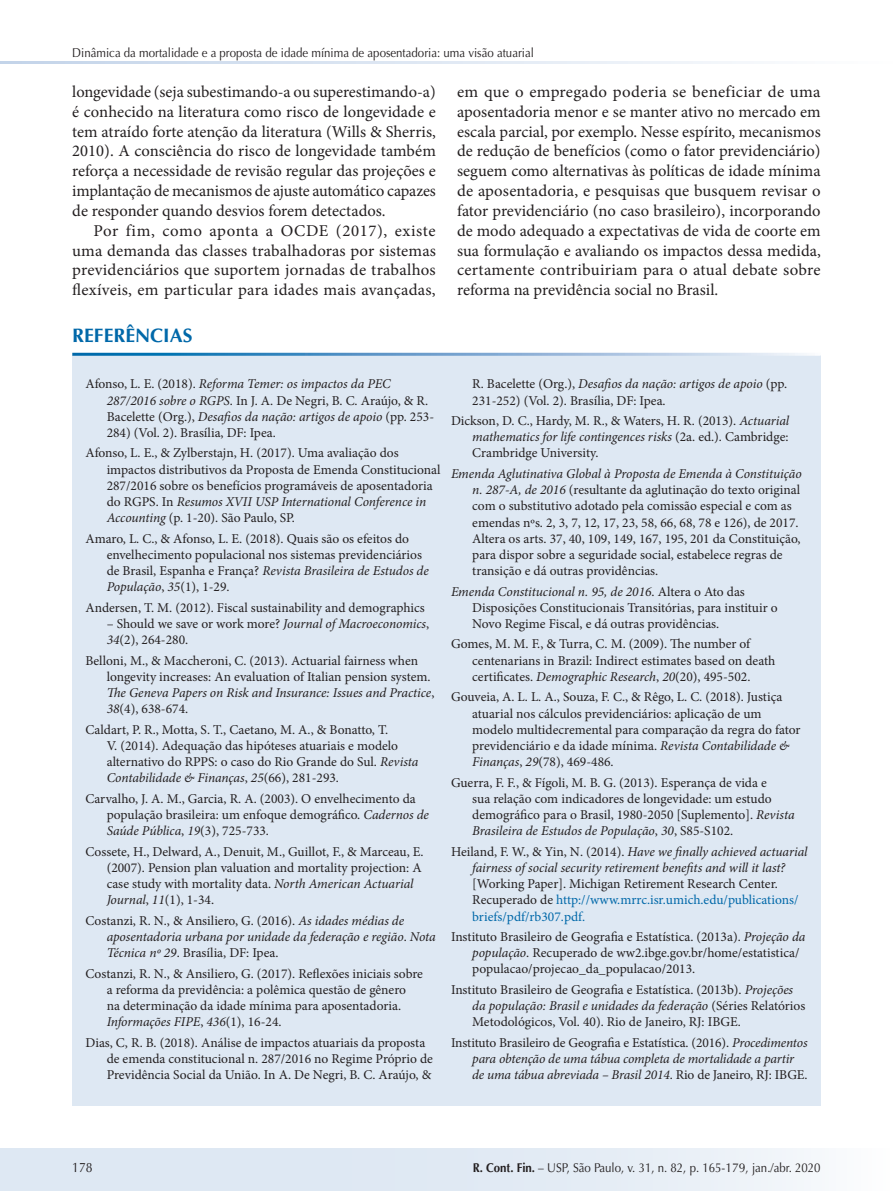
<style>
.page{position:relative;width:893px;height:1191px;background:#fff}
.page>*{position:absolute;margin:0;border:0;box-sizing:border-box;transform-origin:0 0}
.SUBTITULOS{font:700 19.5px "Optima LT Std";color:#0068a9}
.MIOLO{font:16.5px/19.8px "Minion Pro";letter-spacing:.005em;color:#231f20;text-align:justify}
.REFERENCES{font:13.5px/16.2px "Minion Pro";color:#231f20}
.REFERENCES-2{font:italic 13.5px/16.2px "Minion Pro";letter-spacing:-.01em;color:#231f20}
.t1{font:13.5px "Optima LT Std";color:#231f20;scale:.9 1}
.t2{font:12.75px "Optima LT Std";color:#231f20;scale:.9 1}
.s1{font-style:italic}
.s2{font-style:normal}
.s3{color:#0068a9}
.s4{font-weight:700}
.s5{font-style:inherit}
</style>
<div class="page">
<div style="left:0;top:1148px;width:893px;height:43px;background:linear-gradient(to right,#d7e3f1,#f2f5fa)"></div>
<hr style="left:0;top:61px;width:893px;height:3px;background:#c2d3e9">
<div style="left:72px;top:355px;width:749px;height:751px;background:#dee8f3"></div>
<hr style="left:72px;top:353px;width:749px;height:3px;background:#fff">
<p class="t2" style="left:72px;top:45px;width:515px">Dinâmica da mortalidade e a proposta de idade mínima de aposentadoria: uma visão atuarial</p>
<p class="MIOLO" style="left:72px;top:82px;width:365px">longevidade (seja subestimando-a ou superestimando-a) é conhecido na literatura como risco de longevidade e tem atraído forte atenção da literatura (Wills &amp; Sherris, 2010). A consciência do risco de longevidade também reforça a necessidade de revisão regular das projeções e implantação de mecanismos de ajuste automático capazes de responder quando desvios forem detectados.</p>
<p class="MIOLO" style="left:72px;top:221px;width:365px;text-indent:21px">Por fim, como aponta a OCDE (2017), existe uma demanda das classes trabalhadoras por sistemas previdenciários que suportem jornadas de trabalhos flexíveis, em particular para idades mais avançadas,</p>
<p class="SUBTITULOS" style="left:72px;top:324px;width:122px">REFERÊNCIAS</p>
<p class="REFERENCES" style="left:107px;top:376px;width:329px;text-indent:-21px">Afonso, L. E. (2018). <span class="s1">Reforma Temer: os impactos da PEC 287/2016 sobre o RGPS</span>. In J. A. De Negri, B. C. Araújo, &amp; R.<br>Bacelette (Org.), <span class="s1">Desafios da nação: artigos de apoio</span> (pp. 253- 284) (Vol. 2). Brasília, DF: Ipea.</p>
<p class="REFERENCES" style="left:107px;top:445px;width:335px;text-indent:-21px">Afonso, L. E., &amp; Zylberstajn, H. (2017). Uma avaliação dos impactos distributivos da Proposta de Emenda Constitucional 287/2016 sobre os benefícios programáveis de aposentadoria do RGPS. In <span class="s1">Resumos XVII USP International Conference in Accounting</span> (p. 1-20). São Paulo, SP.</p>
<p class="REFERENCES" style="left:107px;top:530px;width:324px;text-indent:-21px">Amaro, L. C., &amp; Afonso, L. E. (2018). Quais são os efeitos do envelhecimento populacional nos sistemas previdenciários de Brasil, Espanha e França? <span class="s1">Revista Brasileira de Estudos de População</span>, <span class="s1">35</span>(1), 1-29.</p>
<p class="REFERENCES" style="left:85px;top:599px;width:341px">Andersen, T. M. (2012). Fiscal sustainability and demographics</p>
<p class="REFERENCES" style="left:107px;top:615px;width:324px">– Should we save or work more? <span class="s1">Journal of Macroeconomics</span>,<br><span class="s1">34</span>(2), 264-280.</p>
<p class="REFERENCES" style="left:107px;top:652px;width:329px;text-indent:-21px">Belloni, M., &amp; Maccheroni, C. (2013). Actuarial fairness when longevity increases: An evaluation of Italian pension system.<br><span class="s1">The Geneva Papers on Risk and Insurance: Issues and Practice</span>, <span class="s1">38</span>(4), 638-674.</p>
<p class="REFERENCES" style="left:107px;top:721px;width:313px;text-indent:-21px">Caldart, P. R., Motta, S. T., Caetano, M. A., &amp; Bonatto, T.<br>V. (2014). Adequação das hipóteses atuariais e modelo alternativo do RPPS: o caso do Rio Grande do Sul. <span class="s1">Revista Contabilidade &amp; Finanças</span>, <span class="s1">25</span>(66), 281-293.</p>
<p class="REFERENCES" style="left:107px;top:790px;width:324px;text-indent:-21px">Carvalho, J. A. M., Garcia, R. A. (2003). O envelhecimento da população brasileira: um enfoque demográfico. <span class="s1">Cadernos de<br>Saúde Pública</span>, <span class="s1">19</span>(3), 725-733.</p>
<p class="REFERENCES" style="left:107px;top:843px;width:318px;text-indent:-21px">Cossete, H., Delward, A., Denuit, M., Guillot, F., &amp; Marceau, E. (2007). Pension plan valuation and mortality projection: A case study with mortality data. <span class="s1">North American Actuarial Journal</span>, <span class="s1">11</span>(1), 1-34.</p>
<p class="REFERENCES-2" style="left:107px;top:912px;width:331px;text-indent:-21px"><span class="s2">Costanzi, R. N., &amp; Ansiliero, G. (2016).</span> As idades médias de aposentadoria urbana por unidade da federação e região<span class="s2">.</span> Nota<br>Técnica nº 29<span class="s2">. Brasília, DF: Ipea.</span></p>
<p class="REFERENCES" style="left:107px;top:965px;width:318px;text-indent:-21px">Costanzi, R. N., &amp; Ansiliero, G. (2017). Reflexões iniciais sobre a reforma da previdência: a polêmica questão de gênero<br>na determinação da idade mínima para aposentadoria.<br><span class="s1">Informações FIPE</span>, <span class="s1">436</span>(1), 16-24.</p>
<p class="REFERENCES" style="left:107px;top:1034px;width:328px;text-indent:-21px">Dias, C, R. B. (2018). Análise de impactos atuariais da proposta de emenda constitucional n. 287/2016 no Regime Próprio de<br>Previdência Social da União. In A. De Negri, B. C. Araújo, &amp;</p>
<p class="MIOLO" style="left:457px;top:82px;width:365px">em que o empregado poderia se beneficiar de uma aposentadoria menor e se manter ativo no mercado em escala parcial, por exemplo. Nesse espírito, mecanismos de redução de benefícios (como o fator previdenciário) seguem como alternativas às políticas de idade mínima de aposentadoria, e pesquisas que busquem revisar o fator previdenciário (no caso brasileiro), incorporando de modo adequado a expectativas de vida de coorte em sua formulação e avaliando os impactos dessa medida, certamente contribuiriam para o atual debate sobre reforma na previdência social no Brasil.</p>
<p class="REFERENCES" style="left:472px;top:376px;width:316px">R. Bacelette (Org.), <span class="s1">Desafios da nação: artigos de apoio</span> (pp.<br>231-252) (Vol. 2). Brasília, DF: Ipea.</p>
<p class="REFERENCES" style="left:472px;top:413px;width:319px;text-align:justify;text-indent:-21px">Dickson, D. C., Hardy, M. R., &amp; Waters, H. R. (2013). <span class="s1">Actuarial mathematics for life contingences risks</span> (2a. ed.). Cambridge:<br>Crambridge University.</p>
<p class="REFERENCES" style="left:472px;top:465px;width:331px;text-indent:-21px"><span class="s1">Emenda Aglutinativa Global à Proposta de Emenda à Constituição n. 287-A, de 2016</span> (resultante da aglutinação do texto original com o substitutivo adotado pela comissão especial e com as emendas nºs. 2, 3, 7, 12, 17, 23, 58, 66, 68, 78 e 126), de 2017.<br>Altera os arts. 37, 40, 109, 149, 167, 195, 201 da Constituição, para dispor sobre a seguridade social, estabelece regras de transição e dá outras providências.</p>
<p class="REFERENCES" style="left:472px;top:583px;width:307px;text-indent:-21px"><span class="s1">Emenda Constitucional n. 95, de 2016</span>. Altera o Ato das<br>Disposições Constitucionais Transitórias, para instituir o<br>Novo Regime Fiscal, e dá outras providências.</p>
<p class="REFERENCES" style="left:472px;top:636px;width:305px;text-indent:-21px">Gomes, M. M. F., &amp; Turra, C. M. (2009). The number of centenarians in Brazil: Indirect estimates based on death certificates. <span class="s1">Demographic Research</span>, <span class="s1">20</span>(20), 495-502.</p>
<p class="REFERENCES" style="left:472px;top:689px;width:330px;text-indent:-21px">Gouveia, A. L. L. A., Souza, F. C., &amp; Rêgo, L. C. (2018). Justiça atuarial nos cálculos previdenciários: aplicação de um modelo multidecremental para comparação da regra do fator previdenciário e da idade mínima. <span class="s1">Revista Contabilidade &amp; Finanças</span>, <span class="s1">29</span>(78), 469-486.</p>
<p class="REFERENCES" style="left:472px;top:774px;width:324px;text-indent:-21px">Guerra, F. F., &amp; Fígoli, M. B. G. (2013). Esperança de vida e<br>sua relação com indicadores de longevidade: um estudo demográfico para o Brasil, 1980-2050 [Suplemento]. <span class="s1">Revista Brasileira de Estudos de População</span>, <span class="s1">30</span>, S85-S102.</p>
<p class="REFERENCES" style="left:472px;top:843px;width:337px;text-indent:-21px">Heiland, F. W., &amp; Yin, N. (2014). <span class="s1">Have we finally achieved actuarial fairness of social security retirement benefits and will it last? </span>[Working Paper]. Michigan Retirement Research Center.<br>Recuperado de <span class="s3">http://www.mrrc.isr.umich.edu/publications/ briefs/pdf/rb307.pdf.</span></p>
<p class="REFERENCES" style="left:472px;top:928px;width:335px;text-indent:-21px">Instituto Brasileiro de Geografia e Estatística. (2013a). <span class="s1">Projeção da população</span>. Recuperado de ww2.ibge.gov.br/home/estatistica/ populacao/projecao_da_populacao/2013.</p>
<p class="REFERENCES" style="left:472px;top:981px;width:335px;text-indent:-21px">Instituto Brasileiro de Geografia e Estatística. (2013b). <span class="s1">Projeções da população: Brasil e unidades da federação</span> (Séries Relatórios<br>Metodológicos, Vol. 40). Rio de Janeiro, RJ: IBGE.</p>
<p class="REFERENCES-2" style="left:472px;top:1034px;width:337px;text-indent:-21px"><span class="s2">Instituto Brasileiro de Geografia e Estatística. (2016).</span> Procedimentos para obtenção de uma tábua completa de mortalidade a partir de uma tábua abreviada – Brasil 2014<span class="s2">. Rio de Janeiro, RJ: IBGE.</span></p>
<p class="t1" style="left:72px;top:1160px;width:24px">178</p>
<p class="t2" style="left:473px;top:1160px;width:388px"><span class="s4">R. Cont. Fin.</span> – USP, São Paulo, v. 31, n. 82, p. 165-<span class="s5">179</span>, jan./abr. 2020</p>
</div>
